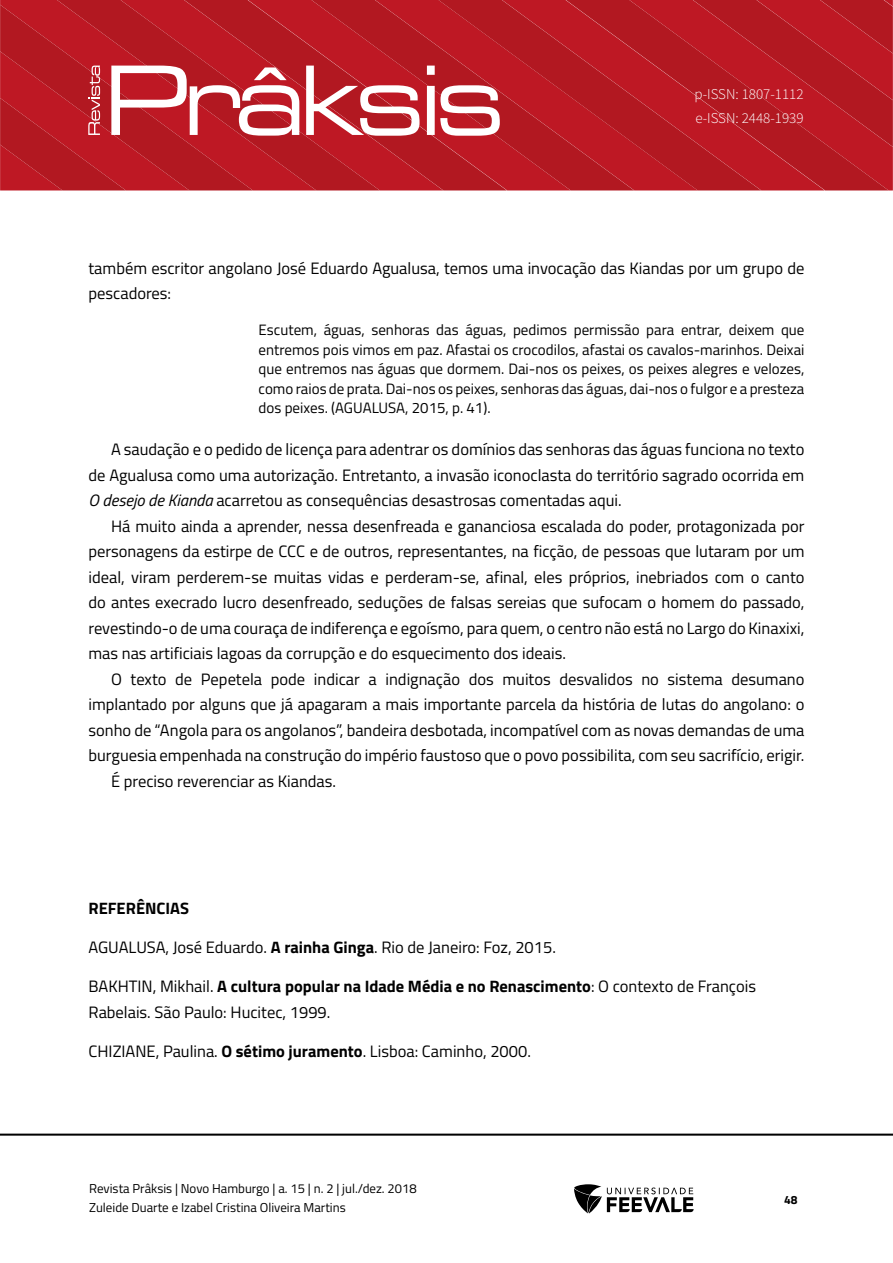
<style>
.page{position:relative;width:893px;height:1263px;background:#fff}
.page>*{position:absolute;margin:0;border:0;box-sizing:border-box;transform-origin:0 0}
.t1{font:16.5px/25.5px "Titillium Web";color:#000}
.t2{font:700 16.5px "Titillium Web";color:#000}
.t3{font:15px/19.5px "Titillium Web";color:#000;text-align:justify}
.t4{font:300 15px/24px "Source Sans Pro";color:#fff}
.t5{font:12.9px/19.4px "Titillium Web";color:#000}
.t6{font:700 12px "Titillium Web";color:#000}
.s1{font-style:italic}
.s2{font-weight:700}
</style>
<div class="page">
<svg style="left:0;top:5px;width:56px;height:46px;background:#b71923"></svg>
<svg style="left:56px;top:0;width:128px;height:51px;background:#b81823"></svg>
<svg style="left:184px;top:0;width:127px;height:51px;background:#b81923"></svg>
<svg style="left:311px;top:0;width:127px;height:51px;background:#b81923"></svg>
<svg style="left:438px;top:0;width:127px;height:190px;background:#b81923"></svg>
<svg style="left:565px;top:0;width:324px;height:190px;background:#b81923"></svg>
<svg style="left:692px;top:0;width:201px;height:147px;background:#b81923"></svg>
<hr style="left:0;top:1133px;width:893px;height:3px;background:#000">
<svg style="left:574px;top:1184px;width:120px;height:29px"></svg>
<svg style="left:0;top:51px;width:500px;height:139px;background:#c13740"></svg>
<p class="t4" style="left:694px;top:82px;width:111px">p-ISSN: 1807-1112 e-ISSN: 2448-1939</p>
<p class="t1" style="left:88px;top:254px;width:717px">também escritor angolano José Eduardo Agualusa, temos uma invocação das Kiandas por um grupo de pescadores:</p>
<p class="t3" style="left:259px;top:319px;width:547px">Escutem, águas, senhoras das águas, pedimos permissão para entrar, deixem que entremos pois vimos em paz. Afastai os crocodilos, afastai os cavalos-marinhos. Deixai que entremos nas águas que dormem. Dai-nos os peixes, os peixes alegres e velozes, como raios de prata. Dai-nos os peixes, senhoras das águas, dai-nos o fulgor e a presteza dos peixes. (AGUALUSA, 2015, p. 41).</p>
<p class="t1" style="left:88px;top:436px;width:717px;text-align:justify;text-indent:23px">A saudação e o pedido de licença para adentrar os domínios das senhoras das águas funciona no texto de Agualusa como uma autorização. Entretanto, a invasão iconoclasta do território sagrado ocorrida em <span class="s1">O desejo de Kianda</span> acarretou as consequências desastrosas comentadas aqui.</p>
<p class="t1" style="left:88px;top:512px;width:718px;text-align:justify;text-indent:23px">Há muito ainda a aprender, nessa desenfreada e gananciosa escalada do poder, protagonizada por personagens da estirpe de CCC e de outros, representantes, na ficção, de pessoas que lutaram por um ideal, viram perderem-se muitas vidas e perderam-se, afinal, eles próprios, inebriados com o canto do antes execrado lucro desenfreado, seduções de falsas sereias que sufocam o homem do passado, revestindo-o de uma couraça de indiferença e egoísmo, para quem, o centro não está no Largo do Kinaxixi, mas nas artificiais lagoas da corrupção e do esquecimento dos ideais.</p>
<p class="t1" style="left:111px;top:665px;width:695px">O texto de Pepetela pode indicar a indignação dos muitos desvalidos no sistema desumano</p>
<p class="t1" style="left:88px;top:691px;width:717px">implantado por alguns que já apagaram a mais importante parcela da história de lutas do angolano: o</p>
<p class="t1" style="left:88px;top:716px;width:717px">sonho de “Angola para os angolanos”, bandeira desbotada, incompatível com as novas demandas de uma</p>
<p class="t1" style="left:88px;top:742px;width:717px">burguesia empenhada na construção do império faustoso que o povo possibilita, com seu sacrifício, erigir.</p>
<p class="t1" style="left:111px;top:767px;width:227px">É preciso reverenciar as Kiandas.</p>
<p class="t2" style="left:88px;top:896px;width:102px">REFERÊNCIAS</p>
<p class="t1" style="left:88px;top:934px;width:469px">AGUALUSA, José Eduardo. <span class="s2">A rainha Ginga</span>. Rio de Janeiro: Foz, 2015.</p>
<p class="t1" style="left:88px;top:973px;width:669px">BAKHTIN, Mikhail. <span class="s2">A cultura popular na Idade Média e no Renascimento</span>: O contexto de François<br>Rabelais. São Paulo: Hucitec, 1999.</p>
<p class="t1" style="left:88px;top:1037px;width:444px">CHIZIANE, Paulina. <span class="s2">O sétimo juramento</span>. Lisboa: Caminho, 2000.</p>
<p class="t5" style="left:89px;top:1178px;width:329px">Revista Prâksis | Novo Hamburgo | a. 15 | n. 2 | jul./dez. 2018<br>Zuleide Duarte e Izabel Cristina Oliveira Martins</p>
<p class="t6" style="left:784px;top:1190px;width:15px">48</p>
</div>
